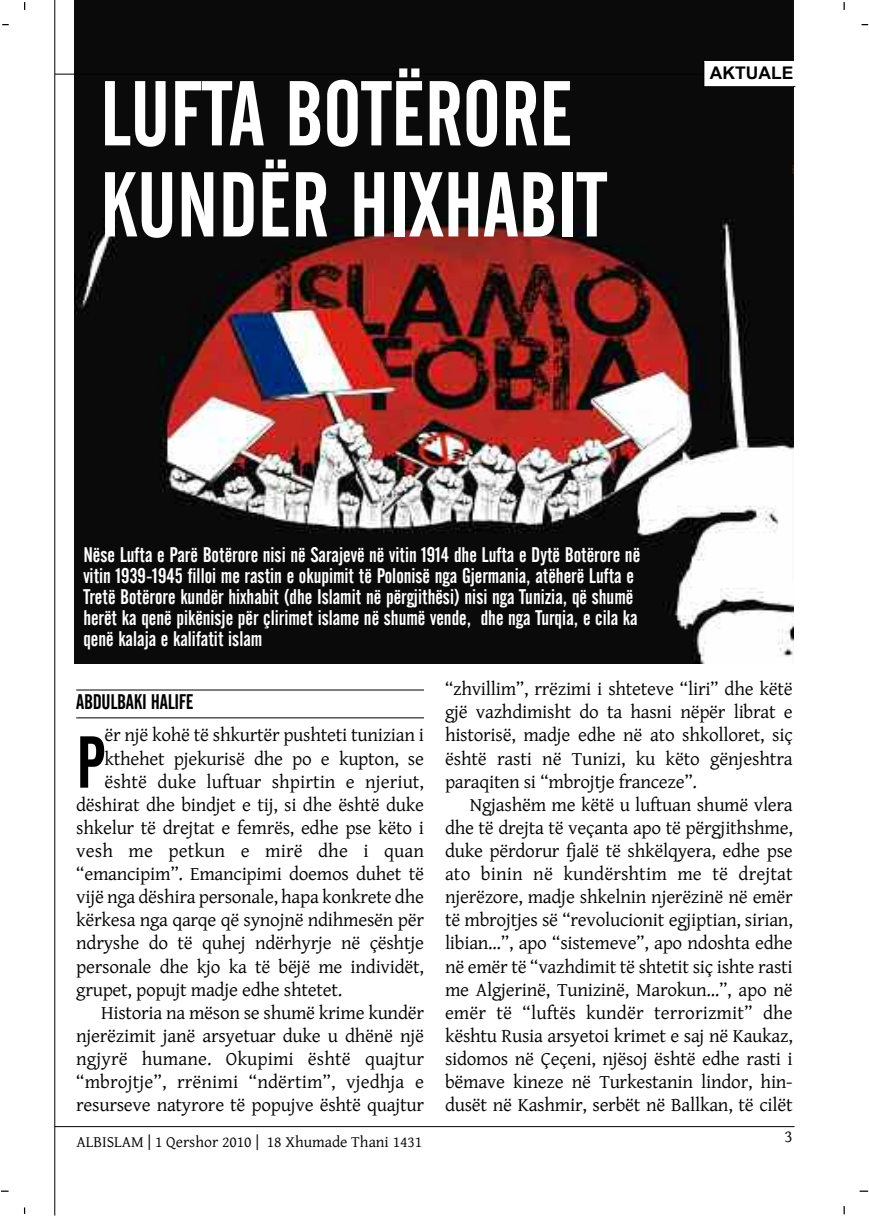
<style>
.page{position:relative;width:869px;height:1216px;background:#fff}
.page>*{position:absolute;margin:0;border:0;box-sizing:border-box;transform-origin:0 0}
.t1{font:91px/91px "Alternate Gothic No 2 BT";color:#fff}
.t2{font:72.62px "Alternate Gothic No 2 BT";color:#000}
.t3{font:21px/21px "Alternate Gothic No 2 BT";color:#fff}
.t4{font:21px "Alternate Gothic No 2 BT";letter-spacing:-.01em;color:#000}
.t5{font:19.25px/23.1px "Gentium Alt";letter-spacing:-.015em;color:#000;text-align:justify}
.t6{font:19.25px "Gentium Alt";letter-spacing:.005em;color:#000}
.t7{font:700 17.5px "Arial";color:#000}
.t8{font:17.5px "Gentium Alt";color:#000}
.t9{font:15.75px "Gentium Alt";color:#000}
</style>
<div class="page">
<img style="left:74px;top:0;width:718px;height:663px">
<hr style="left:54px;top:0;width:1px;height:1215px;background:#000">
<hr style="left:55px;top:1126px;width:739px;height:1px;background:#000">
<hr style="left:55px;top:74px;width:739px;height:1px;background:#000">
<div style="left:703px;top:62px;width:92px;height:25px;background:#fff"></div>
<svg style="left:703px;top:62px;width:1px;height:24px"></svg>
<hr style="left:703px;top:86px;width:92px;height:1px;background:#000">
<hr style="left:76px;top:689px;width:348px;height:1px;background:#000">
<hr style="left:76px;top:717px;width:348px;height:1px;background:#000">
<h1 class="t1" style="left:100px;top:68px;width:508px">LUFTA BOTËRORE<br>KUNDËR HIXHABIT</h1>
<p class="t7" style="left:709px;top:62px;width:85px">AKTUALE</p>
<p class="t3" style="left:83px;top:544px;width:558px">Nëse Lufta e Parë Botërore nisi në Sarajevë në vitin 1914 dhe Lufta e Dytë Botërore në vitin 1939-1945 filloi me rastin e okupimit të Polonisë nga Gjermania, atëherë Lufta e Tretë Botërore kundër hixhabit (dhe Islamit në përgjithësi) nisi nga Tunizia, që shumë herët ka qenë pikënisje për çlirimet islame në shumë vende, dhe nga Turqia, e cila ka qenë kalaja e kalifatit islam</p>
<p class="t4" style="left:76px;top:689px;width:119px">ABDULBAKI HALIFE</p>
<h2 class="t2" style="left:76px;top:720px;width:31px">P</h2>
<p class="t5" style="left:104px;top:723px;width:321px">ër një kohë të shkurtër pushteti tunizian i</p>
<p class="t5" style="left:104px;top:746px;width:321px">kthehet pjekurisë dhe po e kupton, se</p>
<p class="t5" style="left:104px;top:769px;width:321px">është duke luftuar shpirtin e njeriut,</p>
<p class="t5" style="left:76px;top:792px;width:349px">dëshirat dhe bindjet e tij, si dhe është duke</p>
<p class="t5" style="left:76px;top:815px;width:349px">shkelur të drejtat e femrës, edhe pse këto i</p>
<p class="t6" style="left:76px;top:839px;width:349px">vesh me petkun e mirë dhe i quan</p>
<p class="t5" style="left:76px;top:861px;width:349px">“emancipim”. Emancipimi doemos duhet të</p>
<p class="t5" style="left:76px;top:885px;width:349px">vijë nga dëshira personale, hapa konkrete dhe</p>
<p class="t5" style="left:76px;top:908px;width:349px">kërkesa nga qarqe që synojnë ndihmesën për</p>
<p class="t5" style="left:76px;top:931px;width:349px">ndryshe do të quhej ndërhyrje në çështje</p>
<p class="t5" style="left:76px;top:954px;width:349px">personale dhe kjo ka të bëjë me individët,</p>
<p class="t5" style="left:76px;top:977px;width:267px">grupet, popujt madje edhe shtetet.</p>
<p class="t5" style="left:101px;top:1000px;width:324px">Historia na mëson se shumë krime kundër</p>
<p class="t5" style="left:76px;top:1023px;width:349px">njerëzimit janë arsyetuar duke u dhënë një</p>
<p class="t6" style="left:76px;top:1047px;width:349px">ngjyrë humane. Okupimi është quajtur</p>
<p class="t6" style="left:76px;top:1070px;width:349px">“mbrojtje”, rrënimi “ndërtim”, vjedhja e</p>
<p class="t5" style="left:76px;top:1092px;width:349px">resurseve natyrore të popujve është quajtur</p>
<p class="t9" style="left:76px;top:1132px;width:347px">ALBISLAM | 1 Qershor 2010 | 18 Xhumade Thani 1431</p>
<p class="t5" style="left:445px;top:677px;width:349px">“zhvillim”, rrëzimi i shteteve “liri” dhe këtë gjë vazhdimisht do ta hasni nëpër librat e historisë, madje edhe në ato shkolloret, siç është rasti në Tunizi, ku këto gënjeshtra paraqiten si “mbrojtje franceze”.</p>
<p class="t5" style="left:445px;top:792px;width:349px;text-indent:25px">Ngjashëm me këtë u luftuan shumë vlera dhe të drejta të veçanta apo të përgjithshme, duke përdorur fjalë të shkëlqyera, edhe pse ato binin në kundërshtim me të drejtat njerëzore, madje shkelnin njerëzinë në emër të mbrojtjes së “revolucionit egjiptian, sirian, libian…”, apo “sistemeve”, apo ndoshta edhe në emër të “vazhdimit të shtetit siç ishte rasti me Algjerinë, Tunizinë, Marokun…”, apo në emër të “luftës kundër terrorizmit” dhe kështu Rusia arsyetoi krimet e saj në Kaukaz, sidomos në Çeçeni, njësoj është edhe rasti i bëmave kineze në Turkestanin lindor, hin&shy;dusët në Kashmir, serbët në Ballkan, të cilët</p>
<p class="t8" style="left:784px;top:1125px;width:10px">3</p>
</div>
